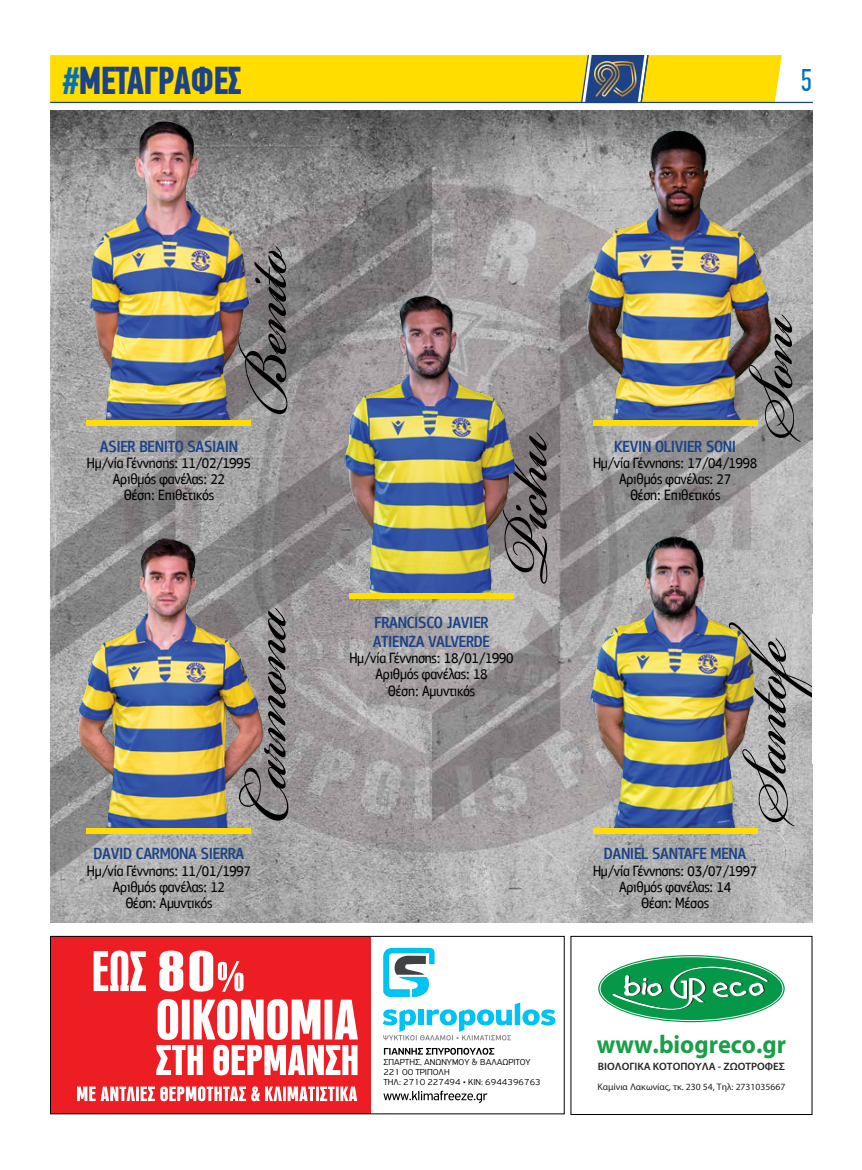
<style>
.page{position:relative;width:862px;height:1170px;background:#fff}
.page>*{position:absolute;margin:0;border:0;box-sizing:border-box;transform-origin:0 0}
.t1{font:98.75px "Bickham Script Pro";color:#000}
.t2{font:700 38.75px "PF Din Text Comp Pro";letter-spacing:-.02em;color:#1c4387}
.t3{font:31.25px "PF Din Text Comp Pro";color:#0072bc}
.t4{font:700 25.62px "Myriad Pro";color:#1a9f49;scale:.95 1}
.t5{font:600 10.75px "Myriad Pro";color:#262422}
.t6{font:9.5px "Myriad Pro";color:#262422}
.t7{font:300 9.12px/10.2px "PF Highway Sans Pro";color:#000}
.s1{color:#0072bc}
</style>
<div class="page">
<img style="left:50px;top:110px;width:762px;height:812px">
<img style="left:58px;top:110px;width:221px;height:309px">
<hr style="left:50px;top:102px;width:762px;height:1px;background:#1c4387">
<svg style="left:50px;top:54px;width:731px;height:50px;background:#ebd017"></svg>
<svg style="left:383px;top:947px;width:51px;height:49px"></svg>
<svg style="left:382px;top:1002px;width:173px;height:38px"></svg>
<div style="left:50px;top:936px;width:321px;height:177px;background:#ed1d24"></div>
<svg style="left:156px;top:999px;width:202px;height:76px"></svg>
<svg style="left:77px;top:1086px;width:280px;height:15px"></svg>
<svg style="left:94px;top:950px;width:149px;height:41px"></svg>
<svg style="left:383px;top:1090px;width:104px;height:12px"></svg>
<svg style="left:383px;top:1047px;width:111px;height:7px"></svg>
<div style="left:50px;top:935px;width:514px;height:179px;border:1px solid #000"></div>
<svg style="left:598px;top:955px;width:186px;height:67px"></svg>
<img style="left:564px;top:514px;width:221px;height:316px">
<img style="left:58px;top:514px;width:221px;height:316px">
<img style="left:564px;top:103px;width:221px;height:316px">
<div style="left:86px;top:419px;width:165px;height:6px;background:#fd0"></div>
<div style="left:86px;top:827px;width:165px;height:6px;background:#fd0"></div>
<div style="left:592px;top:419px;width:165px;height:6px;background:#fd0"></div>
<div style="left:592px;top:827px;width:165px;height:6px;background:#fd0"></div>
<img style="left:321px;top:279px;width:220px;height:317px">
<div style="left:349px;top:593px;width:164px;height:5px;background:#fd0"></div>
<div style="left:811px;top:614px;width:50px;height:149px;background:#fff"></div>
<svg style="left:375px;top:616px;width:113px;height:12px"></svg>
<svg style="left:88px;top:440px;width:162px;height:60px;background:#a0a0a0"></svg>
<svg style="left:593px;top:440px;width:163px;height:60px;background:#979797"></svg>
<svg style="left:593px;top:847px;width:162px;height:61px;background:#ababab"></svg>
<svg style="left:88px;top:847px;width:162px;height:64px;background:#acacac"></svg>
<svg style="left:350px;top:635px;width:162px;height:63px;background:#a6a1a3"></svg>
<h2 class="t2" style="left:63px;top:57px;width:180px"><span class="s1">#</span>ΜΕΤΑΓΡΑΦΕΣ</h2>
<h3 class="t3" style="left:800px;top:63px;width:13px">5</h3>
<h1 class="t1" style="left:193px;top:414px;width:170px;rotate:-90deg">Benito</h1>
<h1 class="t1" style="left:193px;top:823px;width:219px;rotate:-90deg">Carmona</h1>
<h1 class="t1" style="left:454px;top:582px;width:153px;rotate:-90deg">Pichu</h1>
<h1 class="t1" style="left:699px;top:439px;width:134px;rotate:-90deg">Soni</h1>
<h1 class="t1" style="left:692px;top:823px;width:229px;rotate:-90deg">Santofe</h1>
<h3 class="t4" style="left:596px;top:1027px;width:200px">www.biogreco.gr</h3>
<p class="t7" style="left:383px;top:1056px;width:159px">ΣΠΑΡΤΗΣ, ΑΝΩΝΥΜΟΥ &amp; ΒΑΛΑΩΡΙΤΟΥ<br>221 00 ΤΡΙΠΟΛΗ<br>THΛ: 2710 227494 • ΚΙΝ: 6944396763</p>
<p class="t5" style="left:597px;top:1059px;width:188px">ΒΙΟΛΟΓΙΚΑ ΚΟΤΟΠΟΥΛΑ - ΖΩΟΤΡΟΦΕΣ</p>
<p class="t6" style="left:597px;top:1080px;width:189px">Καμίνια Λακωνίας, τκ. 230 54, Τηλ: 2731035667</p>
</div>
